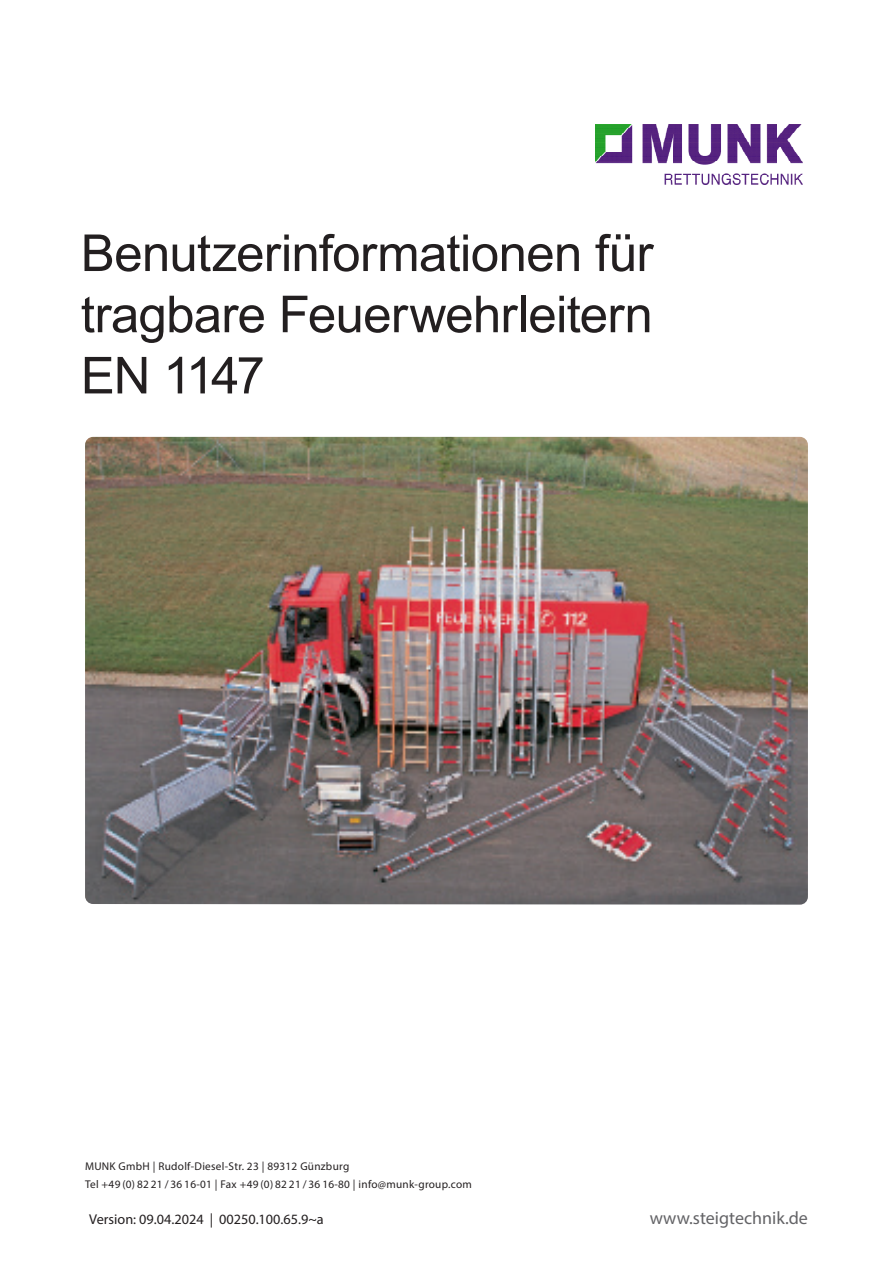
<style>
.page{position:relative;width:893px;height:1263px;background:#fff}
.page>*{position:absolute;margin:0;border:0;box-sizing:border-box;transform-origin:0 0}
.Ü1{font:51px/61.2px "Arial";letter-spacing:-.015em;color:#231f20;text-align:justify}
.t1{font:18px "Myriad Pro";color:#636366}
.t2{font:14.25px "Myriad Pro";color:#231f20}
.t3{font:11.25px/18px "Myriad Pro";letter-spacing:.025em;color:#231f20}
</style>
<div class="page">
<img style="left:595px;top:124px;width:207px;height:60px">
<img style="left:85px;top:437px;width:723px;height:468px">
<p class="Ü1" style="left:81px;top:222px;width:574px">Benutzerinformationen für tragbare Feuerwehrleitern EN 1147</p>
<p class="t3" style="left:85px;top:1157px;width:388px">MUNK GmbH | Rudolf-Diesel-Str. 23 | 89312 Günzburg<br>Tel +49 (0) 82 21 / 36 16-01 | Fax +49 (0) 82 21 / 36 16-80 | info@munk-group.com</p>
<p class="t2" style="left:89px;top:1210px;width:236px">Version: 09.04.2024 | 00250.100.65.9~a</p>
<h2 class="t1" style="left:650px;top:1207px;width:160px">www.steigtechnik.de</h2>
</div>
